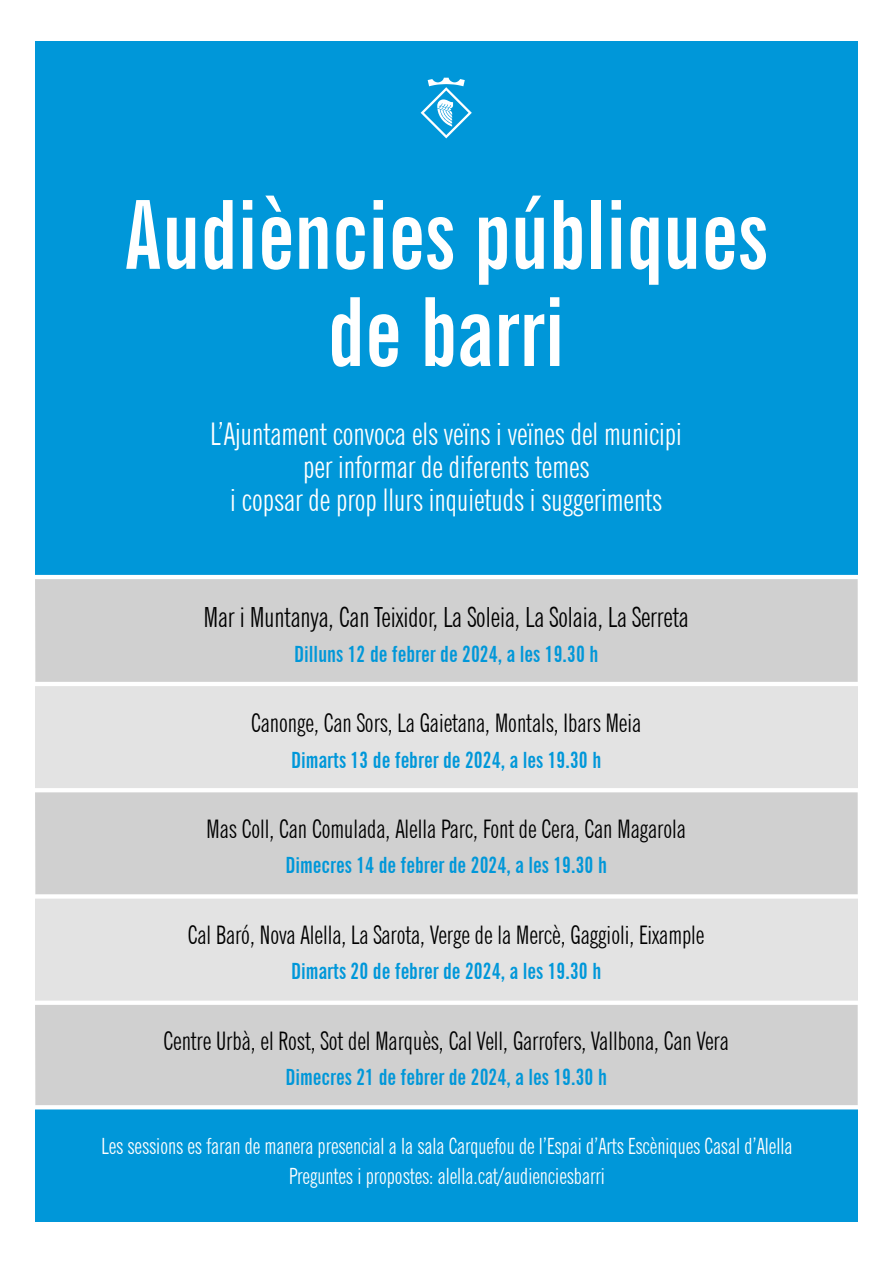
<style>
.page{position:relative;width:893px;height:1263px;background:#fff}
.page>*{position:absolute;margin:0;border:0;box-sizing:border-box;transform-origin:0 0}
.t1{font:700 extra-condensed 95.1px/97.2px "News Gothic BT";color:#fff;text-align:center}
.t2{font:extra-condensed 31.35px/33.2px "News Gothic BT";color:#fff;text-align:center}
.t3{font:extra-condensed 27.75px "News Gothic BT";color:#000}
.t4{font:extra-condensed 25.65px "News Gothic BT";color:#000}
.t5{font:700 extra-condensed 22.5px "News Gothic BT";color:#0097d9}
.t6{font:extra-condensed 22.5px/29.8px "News Gothic BT";color:#fff;text-align:center}
</style>
<div class="page">
<div style="left:35px;top:41px;width:822px;height:1181px;background:#0097d9"></div>
<div style="left:35px;top:575px;width:822px;height:530px;background:#e3e3e3"></div>
<div style="left:35px;top:579px;width:822px;height:103px;background:#d0d0d0"></div>
<div style="left:35px;top:793px;width:822px;height:101px;background:#d0d0d0"></div>
<div style="left:35px;top:1005px;width:822px;height:100px;background:#d0d0d0"></div>
<svg style="left:421px;top:78px;width:51px;height:60px"></svg>
<hr style="left:33px;top:1105px;width:827px;height:4px;background:#fff">
<div style="left:33px;top:1000px;width:827px;height:5px;background:#fff"></div>
<div style="left:33px;top:894px;width:827px;height:5px;background:#fff"></div>
<hr style="left:33px;top:788px;width:827px;height:4px;background:#fff">
<hr style="left:33px;top:682px;width:827px;height:4px;background:#fff">
<hr style="left:33px;top:575px;width:827px;height:4px;background:#fff">
<h1 class="t1" style="left:124px;top:186px;width:645px">Audiències públiques de barri</h1>
<p class="t2" style="left:210px;top:417px;width:473px">L’Ajuntament convoca els veïns i veïnes del municipi per informar de diferents temes<br>i copsar de prop llurs inquietuds i suggeriments</p>
<p class="t3" style="left:204px;top:600px;width:486px">Mar i Muntanya, Can Teixidor, La Soleia, La Solaia, La Serreta</p>
<p class="t5" style="left:294px;top:640px;width:306px">Dilluns 12 de febrer de 2024, a les 19.30 h</p>
<p class="t4" style="left:251px;top:708px;width:391px">Canonge, Can Sors, La Gaietana, Montals, Ibars Meia</p>
<p class="t5" style="left:291px;top:746px;width:312px">Dimarts 13 de febrer de 2024, a les 19.30 h</p>
<p class="t4" style="left:206px;top:813px;width:481px">Mas Coll, Can Comulada, Alella Parc, Font de Cera, Can Magarola</p>
<p class="t5" style="left:285px;top:852px;width:323px">Dimecres 14 de febrer de 2024, a les 19.30 h</p>
<p class="t4" style="left:188px;top:919px;width:518px">Cal Baró, Nova Alella, La Sarota, Verge de la Mercè, Gaggioli, Eixample</p>
<p class="t5" style="left:291px;top:957px;width:312px">Dimarts 20 de febrer de 2024, a les 19.30 h</p>
<p class="t4" style="left:164px;top:1025px;width:567px">Centre Urbà, el Rost, Sot del Marquès, Cal Vell, Garrofers, Vallbona, Can Vera</p>
<p class="t5" style="left:285px;top:1063px;width:323px">Dimecres 21 de febrer de 2024, a les 19.30 h</p>
<p class="t6" style="left:102px;top:1131px;width:692px">Les sessions es faran de manera presencial a la sala Carquefou de l’Espai d’Arts Escèniques Casal d’Alella<br>Preguntes i propostes: alella.cat/audienciesbarri</p>
</div>
